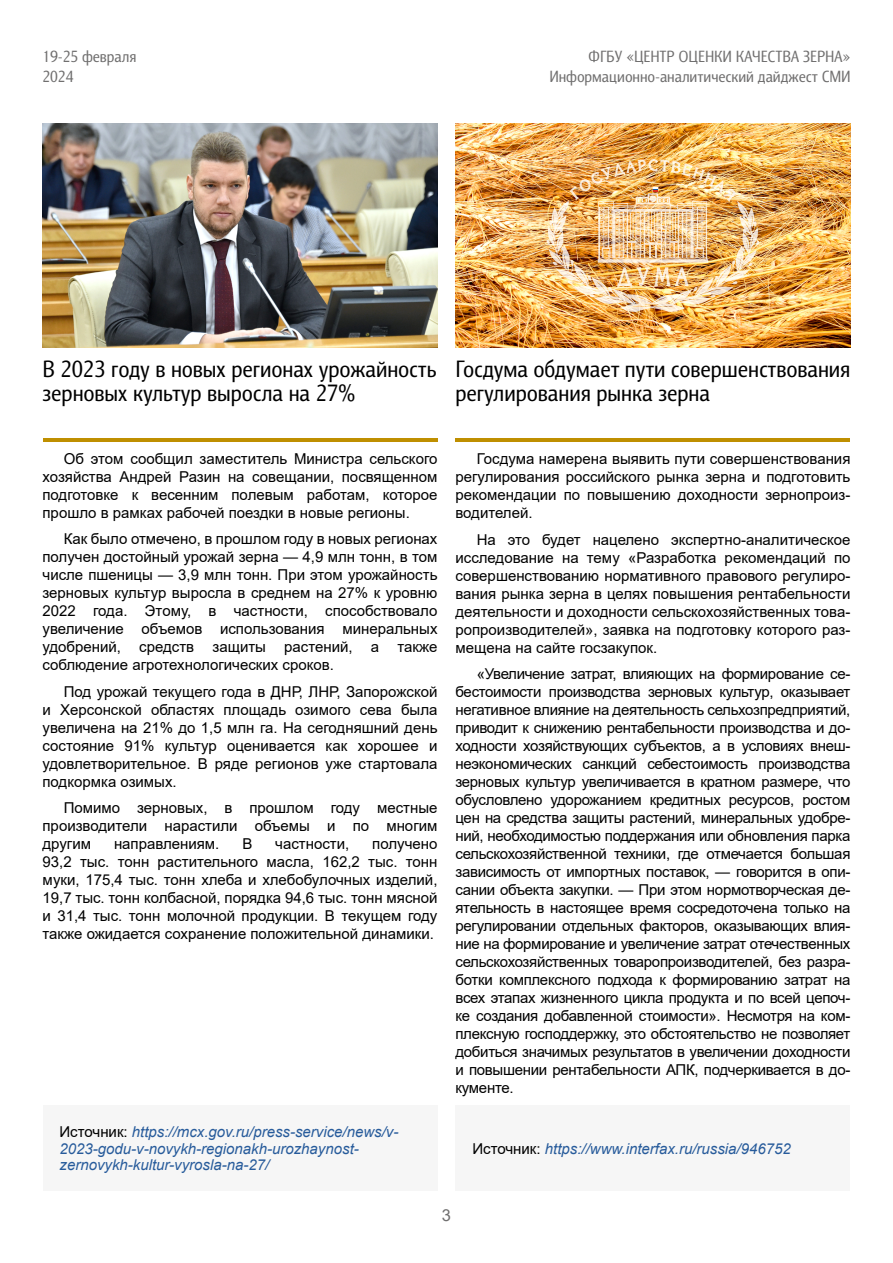
<style>
.page{position:relative;width:893px;height:1263px;background:#fff}
.page>*{position:absolute;margin:0;border:0;box-sizing:border-box;transform-origin:0 0}
.t1{font:24px/24px "Barnaul Grotesk";color:#000}
.t2{font:16.5px/19.8px "Barnaul Grotesk";color:#706f6f;text-align:right}
.t3{font:16.5px "Arial";color:#706f6f}
.t4{font:15px/18px "Arial";color:#000;text-align:justify}
.t5{font:italic 15px/16.5px "Arial";color:#275b9b}
.s1{font-style:normal;color:#000}
</style>
<div class="page">
<div style="left:455px;top:1105px;width:395px;height:86px;background:#f6f6f6"></div>
<hr style="left:455px;top:438px;width:395px;height:3px;background:#bf8f00">
<img style="left:43px;top:124px;width:394px;height:224px">
<div style="left:43px;top:1105px;width:394px;height:86px;background:#f6f6f6"></div>
<hr style="left:43px;top:438px;width:394px;height:3px;background:#bf8f00">
<img style="left:455px;top:123px;width:395px;height:225px">
<img style="left:547px;top:159px;width:215px;height:154px">
<p class="t2" style="left:43px;top:47px;width:95px;text-align:left">19-25 февраля<br>2024</p>
<p class="t2" style="left:549px;top:47px;width:302px">ФГБУ «ЦЕНТР ОЦЕНКИ КАЧЕСТВА ЗЕРНА»<br>Информационно-аналитический дайджест СМИ</p>
<h1 class="t1" style="left:43px;top:356px;width:395px">В 2023 году в новых регионах урожайность зерновых культур выросла на 27%</h1>
<h1 class="t1" style="left:455px;top:357px;width:396px">Госдума обдумает пути совершенствования регулирования рынка зерна</h1>
<p class="t4" style="left:43px;top:449px;width:396px;text-indent:21px">Об этом сообщил заместитель Министра сельского хозяйства Андрей Разин на совещании, посвященном подготовке к весенним полевым работам, которое прошло в рамках рабочей поездки в новые регионы.</p>
<p class="t4" style="left:43px;top:530px;width:396px;text-indent:21px">Как было отмечено, в прошлом году в новых регионах получен достойный урожай зерна — 4,9 млн тонн, в том числе пшеницы — 3,9 млн тонн. При этом урожайность зерновых культур выросла в среднем на 27% к уровню 2022 года. Этому, в частности, способствовало увеличение объемов использования минеральных удобрений, средств защиты растений, а также соблюдение агротехнологических сроков.</p>
<p class="t4" style="left:43px;top:682px;width:396px;text-indent:21px">Под урожай текущего года в ДНР, ЛНР, Запорожской и Херсонской областях площадь озимого сева была увеличена на 21% до 1,5 млн га. На сегодняшний день состояние 91% культур оценивается как хорошее и удовлетворительное. В ряде регионов уже стартовала подкормка озимых.</p>
<p class="t4" style="left:43px;top:799px;width:396px;text-indent:21px">Помимо зерновых, в прошлом году местные производители нарастили объемы и по многим другим</p>
<p class="t4" style="left:114px;top:835px;width:107px">направлениям.</p>
<p class="t4" style="left:242px;top:835px;width:12px">В</p>
<p class="t4" style="left:275px;top:835px;width:76px">частности,</p>
<p class="t4" style="left:43px;top:835px;width:396px;text-indent:330px">получено 93,2 тыс. тонн растительного масла, 162,2 тыс. тонн муки, 175,4 тыс. тонн хлеба и хлебобулочных изделий, 19,7 тыс. тонн колбасной, порядка 94,6 тыс. тонн мясной и 31,4 тыс. тонн молочной продукции. В текущем году также ожидается сохранение положительной динамики.</p>
<p class="t5" style="left:60px;top:1124px;width:340px"><span class="s1">Источник:</span> https://mcx.gov.ru/press-service/news/v-<br>2023-godu-v-novykh-regionakh-urozhaynost&shy;zernovykh-kultur-vyrosla-na-27/</p>
<p class="t4" style="left:455px;top:450px;width:396px;text-indent:21px">Госдума намерена выявить пути совершенствования регулирования российского рынка зерна и подготовить рекомендации по повышению доходности зернопроиз&shy;водителей.</p>
<p class="t4" style="left:455px;top:530px;width:396px;text-indent:21px">На это будет нацелено экспертно-аналитическое исследование на тему «Разработка рекомендаций по совершенствованию нормативного правового регулиро&shy;вания рынка зерна в целях повышения рентабельности деятельности и доходности сельскохозяйственных това&shy;ропроизводителей», заявка на подготовку которого раз&shy;мещена на сайте госзакупок.</p>
<p class="t4" style="left:455px;top:665px;width:396px;text-indent:21px">«Увеличение затрат, влияющих на формирование се&shy;бестоимости производства зерновых культур, оказывает негативное влияние на деятельность сельхозпредприятий, приводит к снижению рентабельности производства и до&shy;ходности хозяйствующих субъектов, а в условиях внеш&shy;неэкономических санкций себестоимость производства зерновых культур увеличивается в кратном размере, что обусловлено удорожанием кредитных ресурсов, ростом цен на средства защиты растений, минеральных удобре&shy;ний, необходимостью поддержания или обновления парка сельскохозяйственной техники, где отмечается большая зависимость от импортных поставок, — говорится в опи&shy;сании объекта закупки. — При этом нормотворческая де&shy;ятельность в настоящее время сосредоточена только на регулировании отдельных факторов, оказывающих влия&shy;ние на формирование и увеличение затрат отечественных сельскохозяйственных товаропроизводителей, без разра&shy;ботки комплексного подхода к формированию затрат на всех этапах жизненного цикла продукта и по всей цепоч&shy;ке создания добавленной стоимости». Несмотря на ком&shy;плексную господдержку, это обстоятельство не позволяет добиться значимых результатов в увеличении доходности и повышении рентабельности АПК, подчеркивается в до&shy;кументе.</p>
<p class="t5" style="left:472px;top:1140px;width:320px"><span class="s1">Источник:</span> https://www.interfax.ru/russia/946752</p>
<p class="t3" style="left:442px;top:1204px;width:11px">3</p>
</div>
